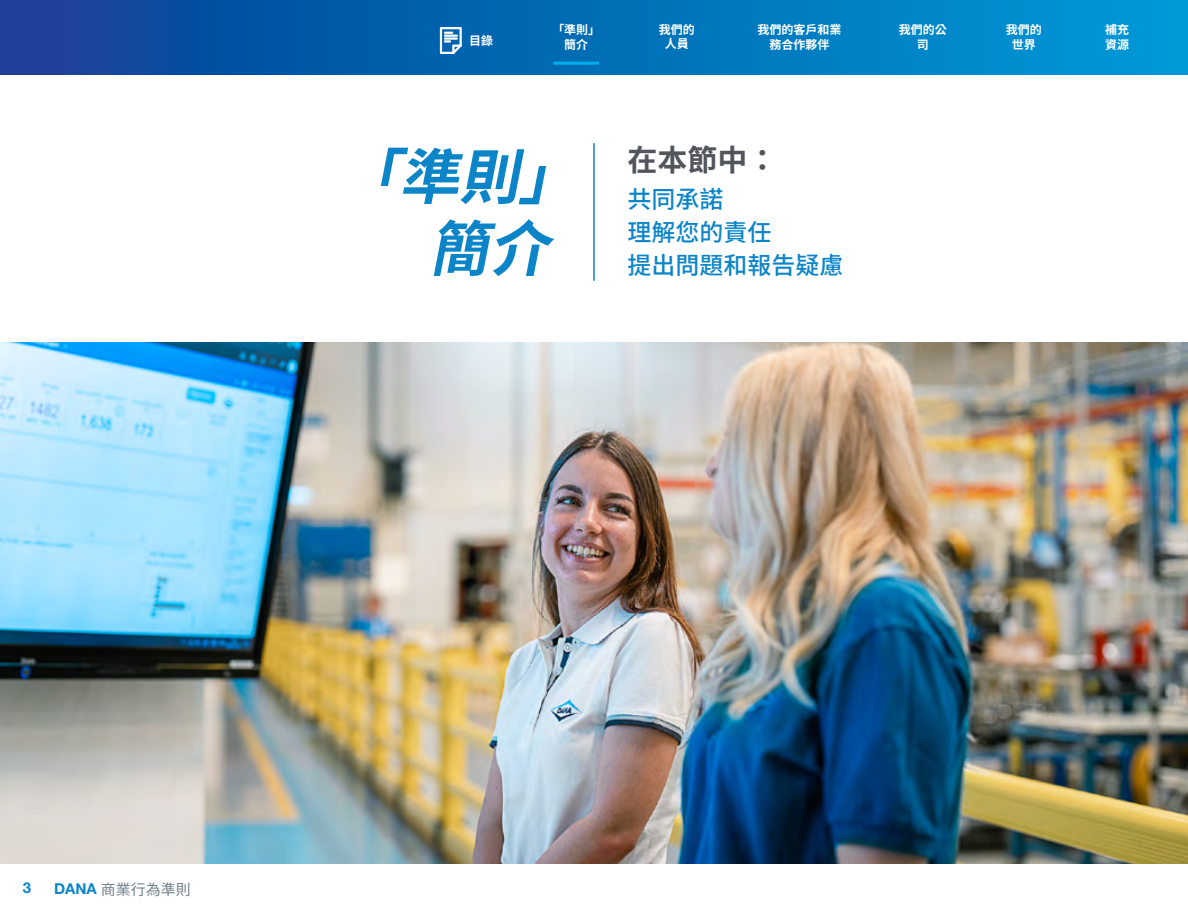
<style>
.page{position:relative;width:1188px;height:918px;background:#fff}
.page>*{position:absolute;margin:0;border:0;box-sizing:border-box;transform-origin:0 0}
.t1{font:italic 700 60px/72px "Source Han Sans TW";color:#0b85c8}
.t2{font:700 30px "Source Han Sans TW";color:#52555b}
.t3{font:500 24px/33px "Source Han Sans TW";color:#0b85c8}
.t4{font:15px "Source Han Sans TW";color:#72808a}
.t5{font:700 15px "Helvetica Neue LT Pro";color:#0b85c8}
.t6{font:700 12px/14.4px "Source Han Sans TW";color:#fff;text-align:center}
.s1{font-family:"Helvetica Neue LT Pro";font-weight:700;color:#0b85c8}
</style>
<div class="page">
<svg style="left:0;top:0;width:1188px;height:75px;background:#036cb6"></svg>
<hr style="left:553px;top:62px;width:46px;height:3px;background:#00aeef">
<svg style="left:440px;top:27px;width:22px;height:27px"></svg>
<hr style="left:593px;top:143px;width:2px;height:138px;background:#0b85c8">
<img style="left:0;top:343px;width:1188px;height:521px">
<p class="t6" style="left:659px;top:23px;width:37px">我們的人員</p>
<p class="t6" style="left:757px;top:23px;width:85px">我們的客戶和業務合作夥伴</p>
<p class="t6" style="left:899px;top:23px;width:49px">我們的公司</p>
<p class="t6" style="left:1006px;top:23px;width:37px">我們的世界</p>
<p class="t6" style="left:1105px;top:23px;width:25px">補充</p>
<p class="t6" style="left:552px;top:23px;width:49px">「準則」簡介</p>
<p class="t6" style="left:469px;top:34px;width:25px">目錄</p>
<p class="t6" style="left:1105px;top:37px;width:25px">資源</p>
<h1 class="t1" style="left:429px;top:142px;width:184px;text-indent:-89px">「準則」簡介</h1>
<h2 class="t2" style="left:627px;top:143px;width:151px">在本節中：</h2>
<h3 class="t3" style="left:627px;top:183px;width:217px">共同承諾<br>理解您的責任<br>提出問題和報告疑慮</h3>
<p class="t5" style="left:23px;top:879px;width:10px">3</p>
<p class="t4" style="left:54px;top:881px;width:138px"><span class="s1">DANA</span> 商業行為準則</p>
</div>
